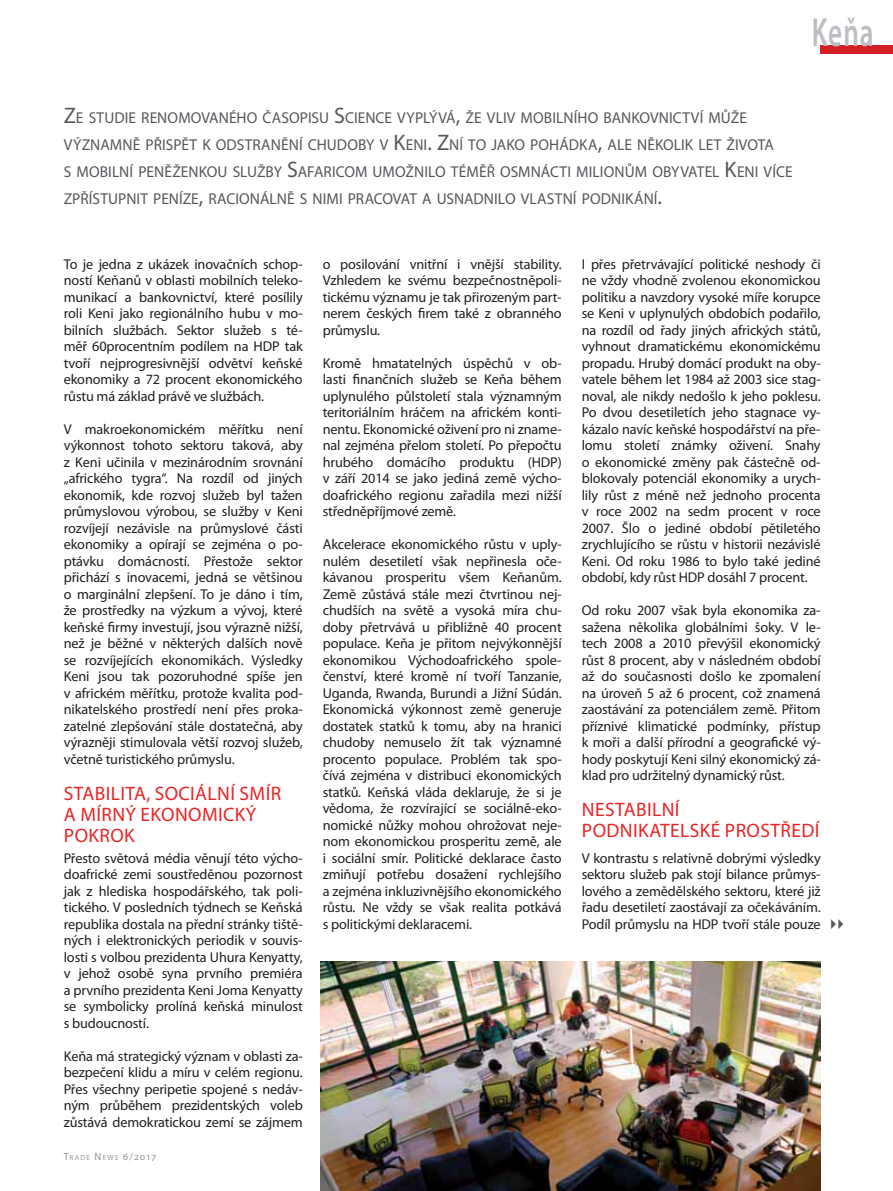
<style>
.page{position:relative;width:893px;height:1191px;background:#fff}
.page>*{position:absolute;margin:0;border:0;box-sizing:border-box;transform-origin:0 0}
.t1{font:600 40.8px "Myriad Pro";color:#bbbec3;scale:.67 1}
.t2{font:19.5px/21px "Myriad Pro";letter-spacing:.02em;color:#ea2426}
.t3{font:15.75px/27px "Myriad Pro";letter-spacing:.005em;color:#55585d}
.t4{font:14.25px/16.5px "Myriad Pro";letter-spacing:-.01em;color:#231f20;text-align:justify}
.t5{font:7.35px "Myriad Pro";letter-spacing:.165em;color:#94989e}
.s1{font-size:22.5px}
.s2{font-size:10.5px}
</style>
<div class="page">
<div style="left:821px;top:45px;width:72px;height:9px;background:#d41f26"></div>
<img style="left:320px;top:961px;width:501px;height:229px">
<h1 class="t1" style="left:812px;top:16px;width:94px">Keňa</h1>
<p class="t3" style="left:64px;top:104px;width:730px"><span class="s1">Z</span>E STUDIE RENOMOVANÉHO ČASOPISU <span class="s1">S</span>CIENCE VYPLÝVÁ<span class="s1">,</span> ŽE VLIV MOBILNÍHO BANKOVNICTVÍ MŮŽE VÝZNAMNĚ PŘISPĚT K ODSTRANĚNÍ CHUDOBY V <span class="s1">K</span>ENI<span class="s1">. Z</span>NÍ TO JAKO POHÁDKA<span class="s1">,</span> ALE NĚKOLIK LET ŽIVOTA<br>S MOBILNÍ PENĚŽENKOU SLUŽBY <span class="s1">S</span>AFARICOM UMOŽNILO TÉMĚŘ OSMNÁCTI MILIONŮM OBYVATEL <span class="s1">K</span>ENI VÍCE ZPŘÍSTUPNIT PENÍZE<span class="s1">,</span> RACIONÁLNĚ S NIMI PRACOVAT A USNADNILO VLASTNÍ PODNIKÁNÍ<span class="s1">.</span></p>
<p class="t4" style="left:64px;top:257px;width:240px">To je jedna z ukázek inovačních schop&shy;ností Keňanů v oblasti mobilních teleko&shy;munikací a bankovnictví, které posílily roli Keni jako regionálního hubu v mo&shy;bilních službách. Sektor služeb s té&shy;měř 60procentním podílem na HDP tak tvoří nejprogresivnější odvětví keňské ekonomiky a 72 procent ekonomického růstu má základ právě ve službách.</p>
<p class="t4" style="left:64px;top:422px;width:241px">V makroekonomickém měřítku není výkonnost tohoto sektoru taková, aby z Keni učinila v mezinárodním srovnání „afrického tygra“. Na rozdíl od jiných ekonomik, kde rozvoj služeb byl tažen průmyslovou výrobou, se služby v Keni rozvíjejí nezávisle na průmyslové části ekonomiky a opírají se zejména o po&shy;ptávku domácností. Přestože sektor přichází s inovacemi, jedná se většinou o marginální zlepšení. To je dáno i tím, že prostředky na výzkum a vývoj, které keňské firmy investují, jsou výrazně nižší, než je běžné v některých dalších nově se rozvíjejících ekonomikách. Výsledky Keni jsou tak pozoruhodné spíše jen v africkém měřítku, protože kvalita pod&shy;nikatelského prostředí není přes proka&shy;zatelné zlepšování stále dostatečná, aby výrazněji stimulovala větší rozvoj služeb, včetně turistického průmyslu.</p>
<h2 class="t2" style="left:64px;top:784px;width:219px">STABILITA, SOCIÁLNÍ SMÍR<br>A MÍRNÝ EKONOMICKÝ<br>POKROK</h2>
<p class="t4" style="left:64px;top:851px;width:241px">Přesto světová média věnují této výcho&shy;doafrické zemi soustředěnou pozornost jak z hlediska hospodářského, tak poli&shy;tického. V posledních týdnech se Keňská republika dostala na přední stránky tiště&shy;ných i elektronických periodik v souvis&shy;losti s volbou prezidenta Uhura Kenyatty, v jehož osobě syna prvního premiéra a prvního prezidenta Keni Joma Kenyatty se symbolicky prolíná keňská minulost s budoucností.</p>
<p class="t4" style="left:64px;top:1049px;width:241px">Keňa má strategický význam v oblasti za&shy;bezpečení klidu a míru v celém regionu.<br>Přes všechny peripetie spojené s nedáv&shy;ným průběhem prezidentských voleb zůstává demokratickou zemí se zájmem</p>
<p class="t5" style="left:64px;top:1153px;width:94px"><span class="s2">T</span>RADE <span class="s2">N</span>EWS <span class="s2">6/2017</span></p>
<p class="t4" style="left:323px;top:257px;width:240px">o posilování vnitřní i vnější stability.<br>Vzhledem ke svému bezpečnostněpoli&shy;tickému významu je tak přirozeným part&shy;nerem českých firem také z obranného průmyslu.</p>
<p class="t4" style="left:323px;top:356px;width:241px">Kromě hmatatelných úspěchů v ob&shy;lasti finančních služeb se Keňa během uplynulého půlstoletí stala významným teritoriálním hráčem na africkém konti&shy;nentu. Ekonomické oživení pro ni zname&shy;nal zejména přelom století. Po přepočtu hrubého domácího produktu (HDP) v září 2014 se jako jediná země výcho&shy;doafrického regionu zařadila mezi nižší středněpříjmové země.</p>
<p class="t4" style="left:323px;top:537px;width:241px">Akcelerace ekonomického růstu v uply&shy;nulém desetiletí však nepřinesla oče&shy;kávanou prosperitu všem Keňanům.<br>Země zůstává stále mezi čtvrtinou nej&shy;chudších na světě a vysoká míra chu&shy;doby přetrvává u přibližně 40 procent populace. Keňa je přitom nejvýkonnější ekonomikou Východoafrického spole&shy;čenství, které kromě ní tvoří Tanzanie, Uganda, Rwanda, Burundi a Jižní Súdán.<br>Ekonomická výkonnost země generuje dostatek statků k tomu, aby na hranici chudoby nemuselo žít tak významné procento populace. Problém tak spo&shy;čívá zejména v distribuci ekonomických statků. Keňská vláda deklaruje, že si je vědoma, že rozvírající se sociálně-eko&shy;nomické nůžky mohou ohrožovat neje&shy;nom ekonomickou prosperitu země, ale i sociální smír. Politické deklarace často zmiňují potřebu dosažení rychlejšího a zejména inkluzivnějšího ekonomického růstu. Ne vždy se však realita potkává s politickými deklaracemi.</p>
<p class="t4" style="left:582px;top:257px;width:241px">I přes přetrvávající politické neshody či ne vždy vhodně zvolenou ekonomickou politiku a navzdory vysoké míře korupce se Keni v uplynulých obdobích podařilo, na rozdíl od řady jiných afrických států, vyhnout dramatickému ekonomickému propadu. Hrubý domácí produkt na oby&shy;vatele během let 1984 až 2003 sice stag&shy;noval, ale nikdy nedošlo k jeho poklesu.<br>Po dvou desetiletích jeho stagnace vy&shy;kázalo navíc keňské hospodářství na pře&shy;lomu století známky oživení. Snahy o ekonomické změny pak částečně od&shy;blokovaly potenciál ekonomiky a urych&shy;lily růst z méně než jednoho procenta v roce 2002 na sedm procent v roce 2007. Šlo o jediné období pětiletého zrychlujícího se růstu v historii nezávislé Keni. Od roku 1986 to bylo také jediné období, kdy růst HDP dosáhl 7 procent.</p>
<p class="t4" style="left:582px;top:604px;width:241px">Od roku 2007 však byla ekonomika za&shy;sažena několika globálními šoky. V le&shy;tech 2008 a 2010 převýšil ekonomický růst 8 procent, aby v následném období až do současnosti došlo ke zpomalení na úroveň 5 až 6 procent, což znamená zaostávání za potenciálem země. Přitom příznivé klimatické podmínky, přístup k moři a další přírodní a geografické vý&shy;hody poskytují Keni silný ekonomický zá&shy;klad pro udržitelný dynamický růst.</p>
<h2 class="t2" style="left:582px;top:801px;width:239px">NESTABILNÍ<br>PODNIKATELSKÉ PROSTŘEDÍ</h2>
<p class="t4" style="left:582px;top:851px;width:241px">V kontrastu s relativně dobrými výsledky sektoru služeb pak stojí bilance průmys&shy;lového a zemědělského sektoru, které již řadu desetiletí zaostávají za očekáváním.<br>Podíl průmyslu na HDP tvoří stále pouze</p>
</div>
